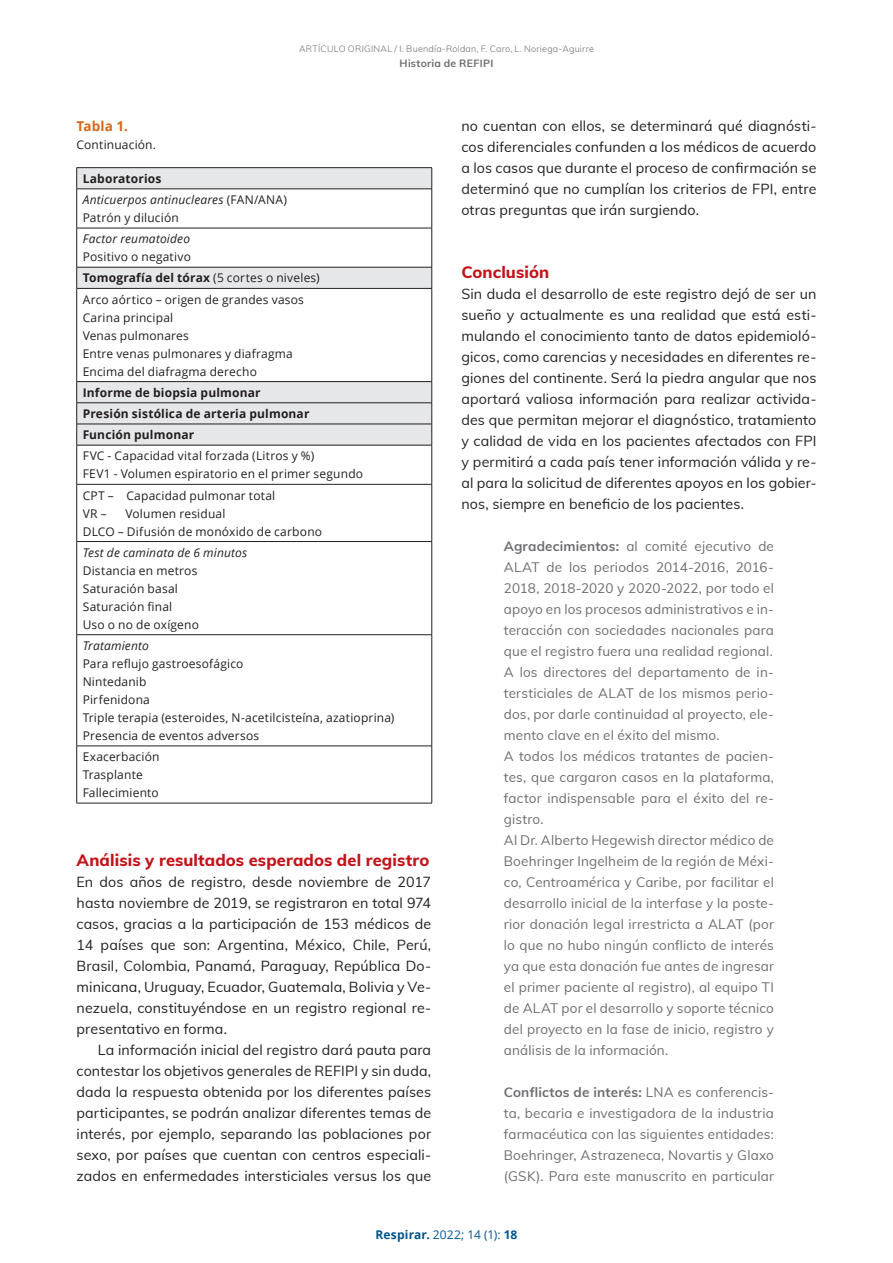
<style>
.page{position:relative;width:893px;height:1263px;background:#fff}
.page>*{position:absolute;margin:0;border:0;box-sizing:border-box;transform-origin:0 0}
.sub1{font:800 16.5px "Muli";letter-spacing:.005em;color:#c4121a}
.primero_seco{font:14.25px/21px "Muli";letter-spacing:.01em;color:#231f20;text-align:justify}
.normal_seco{font:14.25px/21px "Muli";letter-spacing:.01em;color:#231f20;text-align:justify}
.conflictos{font:13.5px/21px "Muli";letter-spacing:.01em;color:#6c6d70;text-align:justify}
.tabla_1_tit{font:700 13.5px "Open Sans";letter-spacing:.005em;color:#d3681a}
.tabla_texto1{font:12px "Open Sans";letter-spacing:.015em;color:#231f20}
.tabla_texto1-2{font:700 12px "Open Sans";letter-spacing:.015em;color:#231f20}
.tabla_texto1-3{font:italic 12px "Open Sans";letter-spacing:.015em;color:#231f20}
.t1{font:700 12px "Open Sans";letter-spacing:.01em;color:#00548e}
.t2{font:700 10.5px "Muli";letter-spacing:.025em;color:#6c6d70}
.t3{font:300 9px "Muli";letter-spacing:.025em;color:#6c6d70}
.s1{font-style:normal}
.s2{font-weight:400}
.s3{font-weight:700}
</style>
<div class="page">
<svg style="left:77px;top:168px;width:355px;height:277px"></svg>
<hr style="left:77px;top:167px;width:355px;height:1px;background:#231f20">
<svg style="left:76px;top:168px;width:1px;height:21px"></svg>
<svg style="left:432px;top:168px;width:1px;height:21px"></svg>
<hr style="left:77px;top:189px;width:355px;height:1px;background:#231f20">
<hr style="left:76px;top:189px;width:1px;height:39px;background:#231f20">
<hr style="left:432px;top:189px;width:1px;height:39px;background:#231f20">
<hr style="left:77px;top:228px;width:355px;height:1px;background:#231f20">
<hr style="left:76px;top:228px;width:1px;height:39px;background:#231f20">
<hr style="left:432px;top:228px;width:1px;height:39px;background:#231f20">
<hr style="left:77px;top:267px;width:355px;height:1px;background:#231f20">
<svg style="left:76px;top:267px;width:1px;height:21px"></svg>
<svg style="left:432px;top:267px;width:1px;height:21px"></svg>
<hr style="left:77px;top:288px;width:355px;height:1px;background:#231f20">
<hr style="left:76px;top:289px;width:1px;height:92px;background:#231f20">
<hr style="left:432px;top:289px;width:1px;height:92px;background:#231f20">
<hr style="left:77px;top:381px;width:355px;height:1px;background:#231f20">
<hr style="left:77px;top:402px;width:355px;height:1px;background:#231f20">
<hr style="left:77px;top:424px;width:355px;height:1px;background:#231f20">
<svg style="left:76px;top:382px;width:1px;height:63px"></svg>
<svg style="left:432px;top:382px;width:1px;height:63px"></svg>
<hr style="left:77px;top:445px;width:355px;height:1px;background:#231f20">
<hr style="left:76px;top:445px;width:1px;height:39px;background:#231f20">
<hr style="left:432px;top:445px;width:1px;height:39px;background:#231f20">
<hr style="left:77px;top:484px;width:355px;height:1px;background:#231f20">
<hr style="left:76px;top:484px;width:1px;height:57px;background:#231f20">
<hr style="left:432px;top:484px;width:1px;height:57px;background:#231f20">
<hr style="left:77px;top:541px;width:355px;height:1px;background:#231f20">
<hr style="left:76px;top:542px;width:1px;height:92px;background:#231f20">
<hr style="left:432px;top:542px;width:1px;height:92px;background:#231f20">
<hr style="left:77px;top:634px;width:355px;height:1px;background:#231f20">
<hr style="left:76px;top:635px;width:1px;height:111px;background:#231f20">
<hr style="left:432px;top:635px;width:1px;height:111px;background:#231f20">
<hr style="left:77px;top:746px;width:355px;height:1px;background:#231f20">
<hr style="left:76px;top:746px;width:1px;height:57px;background:#231f20">
<hr style="left:432px;top:746px;width:1px;height:57px;background:#231f20">
<hr style="left:77px;top:803px;width:355px;height:1px;background:#231f20">
<p class="t3" style="left:299px;top:43px;width:296px">ARTÍCULO ORIGINAL / I. Buendía-Roldan, F. Caro, L. Noriega-Aguirre</p>
<p class="t2" style="left:400px;top:56px;width:95px">Historia de REFIPI</p>
<p class="tabla_1_tit" style="left:77px;top:117px;width:53px">Tabla 1.</p>
<p class="tabla_texto1" style="left:77px;top:137px;width:81px">Continuación.</p>
<p class="tabla_texto1-2" style="left:83px;top:170px;width:80px">Laboratorios</p>
<p class="tabla_texto1-3" style="left:83px;top:191px;width:206px">Anticuerpos antinucleares <span class="s1">(FAN/ANA)</span></p>
<p class="tabla_texto1" style="left:83px;top:209px;width:98px">Patrón y dilución</p>
<p class="tabla_texto1-3" style="left:83px;top:231px;width:109px">Factor reumatoideo</p>
<p class="tabla_texto1" style="left:83px;top:249px;width:110px">Positivo o negativo</p>
<p class="tabla_texto1-2" style="left:83px;top:270px;width:239px">Tomografía del tórax <span class="s2">(5 cortes o niveles)</span></p>
<p class="tabla_texto1" style="left:83px;top:291px;width:223px">Arco aórtico – origen de grandes vasos</p>
<p class="tabla_texto1" style="left:83px;top:309px;width:92px">Carina principal</p>
<p class="tabla_texto1" style="left:83px;top:327px;width:108px">Venas pulmonares</p>
<p class="tabla_texto1" style="left:83px;top:345px;width:212px">Entre venas pulmonares y diafragma</p>
<p class="tabla_texto1" style="left:83px;top:363px;width:176px">Encima del diafragma derecho</p>
<p class="tabla_texto1-2" style="left:83px;top:384px;width:179px">Informe de biopsia pulmonar</p>
<p class="tabla_texto1-2" style="left:83px;top:405px;width:228px">Presión sistólica de arteria pulmonar</p>
<p class="tabla_texto1-2" style="left:83px;top:426px;width:113px">Función pulmonar</p>
<p class="tabla_texto1" style="left:83px;top:448px;width:233px">FVC - Capacidad vital forzada (Litros y %)</p>
<p class="tabla_texto1" style="left:83px;top:466px;width:282px">FEV1 - Volumen espiratorio en el primer segundo</p>
<p class="tabla_texto1" style="left:83px;top:487px;width:194px">CPT – Capacidad pulmonar total</p>
<p class="tabla_texto1" style="left:83px;top:505px;width:26px">VR –</p>
<p class="tabla_texto1" style="left:125px;top:505px;width:101px">Volumen residual</p>
<p class="tabla_texto1" style="left:83px;top:523px;width:241px">DLCO – Difusión de monóxido de carbono</p>
<p class="tabla_texto1-3" style="left:83px;top:544px;width:166px">Test de caminata de 6 minutos</p>
<p class="tabla_texto1" style="left:83px;top:562px;width:116px">Distancia en metros</p>
<p class="tabla_texto1" style="left:83px;top:580px;width:97px">Saturación basal</p>
<p class="tabla_texto1" style="left:83px;top:598px;width:91px">Saturación final</p>
<p class="tabla_texto1" style="left:83px;top:616px;width:118px">Uso o no de oxígeno</p>
<p class="tabla_texto1-3" style="left:83px;top:637px;width:68px">Tratamiento</p>
<p class="tabla_texto1" style="left:83px;top:655px;width:162px">Para reflujo gastroesofágico</p>
<p class="tabla_texto1" style="left:83px;top:673px;width:65px">Nintedanib</p>
<p class="tabla_texto1" style="left:83px;top:691px;width:69px">Pirfenidona</p>
<p class="tabla_texto1" style="left:83px;top:709px;width:313px">Triple terapia (esteroides, N-acetilcisteína, azatioprina)</p>
<p class="tabla_texto1" style="left:83px;top:727px;width:178px">Presencia de eventos adversos</p>
<p class="tabla_texto1" style="left:83px;top:748px;width:78px">Exacerbación</p>
<p class="tabla_texto1" style="left:83px;top:766px;width:62px">Trasplante</p>
<p class="tabla_texto1" style="left:83px;top:784px;width:78px">Fallecimiento</p>
<p class="sub1" style="left:77px;top:848px;width:354px">Análisis y resultados esperados del registro</p>
<p class="primero_seco" style="left:77px;top:871px;width:356px">En dos años de registro, desde noviembre de 2017 hasta noviembre de 2019, se registraron en total 974 casos, gracias a la participación de 153 médicos de 14 países que son: Argentina, México, Chile, Perú, Brasil, Colombia, Panamá, Paraguay, República Do&shy;minicana, Uruguay, Ecuador, Guatemala, Bolivia y Ve&shy;nezuela, constituyéndose en un registro regional re&shy;presentativo en forma.</p>
<p class="normal_seco" style="left:77px;top:1039px;width:356px;text-indent:21px">La información inicial del registro dará pauta para contestar los objetivos generales de REFIPI y sin duda, dada la respuesta obtenida por los diferentes países participantes, se podrán analizar diferentes temas de interés, por ejemplo, separando las poblaciones por sexo, por países que cuentan con centros especiali&shy;zados en enfermedades intersticiales versus los que</p>
<p class="normal_seco" style="left:461px;top:115px;width:357px">no cuentan con ellos, se determinará qué diagnósti&shy;cos diferenciales confunden a los médicos de acuerdo a los casos que durante el proceso de confirmación se determinó que no cumplían los criterios de FPI, entre otras preguntas que irán surgiendo.</p>
<p class="sub1" style="left:461px;top:260px;width:89px">Conclusión</p>
<p class="primero_seco" style="left:461px;top:283px;width:357px">Sin duda el desarrollo de este registro dejó de ser un sueño y actualmente es una realidad que está esti&shy;mulando el conocimiento tanto de datos epidemioló&shy;gicos, como carencias y necesidades en diferentes re&shy;giones del continente. Será la piedra angular que nos aportará valiosa información para realizar activida&shy;des que permitan mejorar el diagnóstico, tratamiento y calidad de vida en los pacientes afectados con FPI y permitirá a cada país tener información válida y re&shy;al para la solicitud de diferentes apoyos en los gobier&shy;nos, siempre en beneficio de los pacientes.</p>
<p class="conflictos" style="left:504px;top:535px;width:272px"><span class="s3">Agradecimientos:</span> al comité ejecutivo de ALAT de los periodos 2014-2016, 2016- 2018, 2018-2020 y 2020-2022, por todo el apoyo en los procesos administrativos e in&shy;teracción con sociedades nacionales para que el registro fuera una realidad regional.</p>
<p class="conflictos" style="left:504px;top:661px;width:272px">A los directores del departamento de in&shy;tersticiales de ALAT de los mismos perio&shy;dos, por darle continuidad al proyecto, ele&shy;mento clave en el éxito del mismo.</p>
<p class="conflictos" style="left:504px;top:745px;width:272px">A todos los médicos tratantes de pacien&shy;tes, que cargaron casos en la plataforma, factor indispensable para el éxito del re&shy;gistro.</p>
<p class="conflictos" style="left:504px;top:829px;width:272px">Al Dr. Alberto Hegewish director médico de Boehringer Ingelheim de la región de Méxi&shy;co, Centroamérica y Caribe, por facilitar el desarrollo inicial de la interfase y la poste&shy;rior donación legal irrestricta a ALAT (por lo que no hubo ningún conflicto de interés ya que esta donación fue antes de ingresar el primer paciente al registro), al equipo TI de ALAT por el desarrollo y soporte técnico del proyecto en la fase de inicio, registro y análisis de la información.</p>
<p class="conflictos" style="left:504px;top:1081px;width:272px"><span class="s3">Conflictos de interés:</span> LNA es conferencis&shy;ta, becaria e investigadora de la industria farmacéutica con las siguientes entidades:<br>Boehringer, Astrazeneca, Novartis y Glaxo (GSK). Para este manuscrito en particular</p>
<p class="t1" style="left:375px;top:1226px;width:143px">Respirar. <span class="s2">2022; 14 (1):</span> 18</p>
</div>
